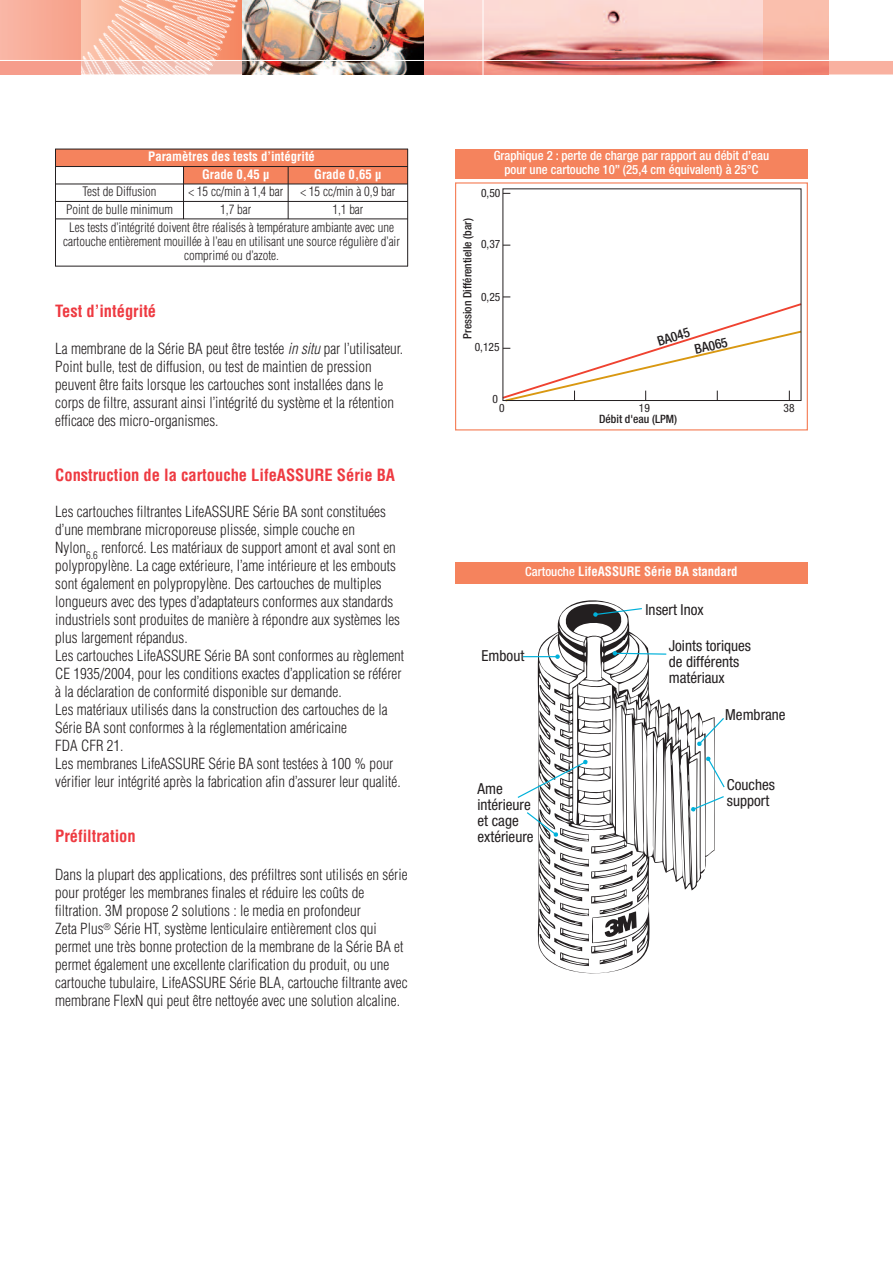
<style>
.page{position:relative;width:893px;height:1263px;background:#fff}
.page>*{position:absolute;margin:0;border:0;box-sizing:border-box;transform-origin:0 0}
.t1{font:700 condensed 16.5px "Helvetica";color:#ee3a41}
.t2{font:condensed 15.15px/16px "Helvetica Neue";color:#231f20}
.t3{font:300 condensed 15px/18px "Helvetica";color:#231f20}
.t4{font:500 condensed 13.35px "Helvetica Neue";color:#231f20}
.t5{font:300 condensed 12.75px/18.1px "Helvetica";color:#231f20}
.t6{font:500 condensed 12.75px/14.2px "Helvetica Neue";color:#fff;text-align:center}
.t7{font:700 condensed 12.75px/17.4px "Helvetica";color:#fff}
.t8{font:500 condensed 11.55px "Helvetica Neue";color:#231f20}
.t9{font:condensed 11.55px "Helvetica Neue";color:#231f20}
.s1{font-style:italic}
.s2{font-family:"Helvetica Neue";font-weight:500}
</style>
<div class="page">
<svg style="left:0;top:0;width:893px;height:75px;background:#eeb8b1"></svg>
<hr style="left:483px;top:0;width:1px;height:77px;background:#fff">
<img style="left:81px;top:0;width:166px;height:75px">
<div style="left:0;top:61px;width:81px;height:13px;background:#f69d8c"></div>
<img style="left:0;top:0;width:81px;height:60px">
<hr style="left:419px;top:0;width:1px;height:77px;background:#fff">
<img style="left:242px;top:0;width:182px;height:74px">
<hr style="left:0;top:60px;width:893px;height:1px;background:#fff">
<div style="left:55px;top:149px;width:353px;height:18px;background:#f5835d"></div>
<div style="left:184px;top:167px;width:104px;height:17px;background:#f5835d"></div>
<div style="left:288px;top:167px;width:120px;height:17px;background:#f5835d"></div>
<hr style="left:55px;top:149px;width:1px;height:117px;background:#231f20">
<hr style="left:183px;top:166px;width:1px;height:53px;background:#231f20">
<hr style="left:288px;top:166px;width:1px;height:53px;background:#231f20">
<hr style="left:407px;top:149px;width:1px;height:117px;background:#231f20">
<hr style="left:55px;top:149px;width:353px;height:1px;background:#231f20">
<hr style="left:55px;top:166px;width:353px;height:1px;background:#231f20">
<hr style="left:55px;top:184px;width:353px;height:1px;background:#231f20">
<hr style="left:55px;top:201px;width:353px;height:1px;background:#231f20">
<hr style="left:55px;top:219px;width:353px;height:1px;background:#231f20">
<hr style="left:55px;top:266px;width:353px;height:1px;background:#231f20">
<svg style="left:502px;top:297px;width:297px;height:105px"></svg>
<div style="left:503px;top:189px;width:298px;height:212px;border:1px solid #231f20"></div>
<div style="left:455px;top:182px;width:353px;height:248px;border:1px solid #f5835d"></div>
<div style="left:455px;top:149px;width:353px;height:30px;background:#f5835d"></div>
<svg style="left:537px;top:600px;width:178px;height:373px"></svg>
<hr style="left:523px;top:656px;width:35px;height:1px;background:#00b1da">
<svg style="left:555px;top:654px;width:5px;height:5px"></svg>
<svg style="left:691px;top:795px;width:33px;height:17px"></svg>
<svg style="left:613px;top:651px;width:54px;height:4px"></svg>
<svg style="left:593px;top:607px;width:50px;height:10px"></svg>
<svg style="left:697px;top:717px;width:27px;height:29px"></svg>
<svg style="left:706px;top:756px;width:19px;height:33px"></svg>
<svg style="left:517px;top:685px;width:120px;height:281px"></svg>
<div style="left:455px;top:562px;width:353px;height:21px;background:#f5835d"></div>
<p class="t7" style="left:202px;top:148px;width:114px;text-indent:-54px">Paramètres des tests d’intégrité<br>Grade 0,45 µ</p>
<p class="t7" style="left:314px;top:166px;width:69px">Grade 0,65 µ</p>
<p class="t5" style="left:82px;top:183px;width:76px">Test de Diffusion</p>
<p class="t5" style="left:188px;top:183px;width:96px">&lt; 15 cc/min à 1,4 bar</p>
<p class="t5" style="left:300px;top:183px;width:96px">&lt; 15 cc/min à 0,9 bar</p>
<p class="t5" style="left:66px;top:200px;width:108px">Point de bulle minimum</p>
<p class="t5" style="left:220px;top:200px;width:33px">1,7 bar</p>
<p class="t5" style="left:69px;top:200px;width:326px;text-indent:263px">1,1 bar<br>Les tests d’intégrité doivent être réalisés à température ambiante avec une</p>
<p class="t5" style="left:63px;top:235px;width:338px;line-height:14.2px;text-align:center">cartouche entièrement mouillée à l’eau en utilisant une source régulière d’air comprimé ou d’azote.</p>
<p class="t1" style="left:55px;top:302px;width:102px">Test d’intégrité</p>
<p class="t3" style="left:55px;top:339px;width:349px">La membrane de la Série BA peut être testée <span class="s1">in situ</span> par l’utilisateur.<br>Point bulle, test de diffusion, ou test de maintien de pression peuvent être faits lorsque les cartouches sont installées dans le corps de filtre, assurant ainsi l’intégrité du système et la rétention efficace des micro-organismes.</p>
<p class="t1" style="left:55px;top:465px;width:341px">Construction de la cartouche LifeASSURE Série BA</p>
<p class="t3" style="left:55px;top:503px;width:351px">Les cartouches filtrantes LifeASSURE Série BA sont constituées d’une membrane microporeuse plissée, simple couche en<br>Nylon<sub>6.6</sub> renforcé. Les matériaux de support amont et aval sont en polypropylène. La cage extérieure, I’ame intérieure et les embouts sont également en polypropylène. Des cartouches de multiples longueurs avec des types d’adaptateurs conformes aux standards industriels sont produites de manière à répondre aux systèmes les plus largement répandus.<br>Les cartouches LifeASSURE Série BA sont conformes au règlement CE 1935/2004, pour les conditions exactes d’application se référer à la déclaration de conformité disponible sur demande.<br>Les matériaux utilisés dans la construction des cartouches de la Série BA sont conformes à la réglementation américaine<br>FDA CFR 21.<br>Les membranes LifeASSURE Série BA sont testées à 100 % pour vérifier leur intégrité après la fabrication afin d’assurer leur qualité.</p>
<p class="t1" style="left:55px;top:827px;width:82px">Préfiltration</p>
<p class="t3" style="left:55px;top:866px;width:354px">Dans la plupart des applications, des préfiltres sont utilisés en série pour protéger les membranes finales et réduire les coûts de filtration. 3M propose 2 solutions : le media en profondeur<br>Zeta Plus<sup>®</sup> Série HT, système lenticulaire entièrement clos qui permet une très bonne protection de la membrane de la Série BA et permet également une excellente clarification du produit, ou une cartouche tubulaire, LifeASSURE Série BLA, cartouche filtrante avec membrane FlexN qui peut être nettoyée avec une solution alcaline.</p>
<p class="t6" style="left:494px;top:149px;width:277px">Graphique 2 : perte de charge par rapport au débit d’eau pour une cartouche 10” (25,4 cm équivalent) à 25°C</p>
<p class="t9" style="left:481px;top:189px;width:21px">0,50</p>
<p class="t8" style="left:463px;top:339px;width:122px;rotate:-90deg">Pression Différentielle (bar)</p>
<p class="t9" style="left:481px;top:240px;width:21px">0,37</p>
<p class="t9" style="left:481px;top:292px;width:21px">0,25</p>
<p class="t9" style="left:475px;top:343px;width:26px">0,125</p>
<p class="t4" style="left:656px;top:337px;width:35px;rotate:-17deg">BA045</p>
<p class="t4" style="left:694px;top:344px;width:35px;rotate:-13deg">BA065</p>
<p class="t9" style="left:492px;top:395px;width:7px">0</p>
<p class="t9" style="left:499px;top:404px;width:7px">0</p>
<p class="t9" style="left:639px;top:404px;width:13px">19</p>
<p class="t9" style="left:783px;top:404px;width:13px">38</p>
<p class="t8" style="left:599px;top:414px;width:80px">Débit d'eau (LPM)</p>
<p class="t7" style="left:525px;top:563px;width:214px"><span class="s2">Cartouche</span> LifeASSURE Série BA standard</p>
<p class="t2" style="left:482px;top:648px;width:44px">Embout</p>
<p class="t2" style="left:477px;top:781px;width:58px">Ame intérieure et cage extérieure</p>
<p class="t2" style="left:645px;top:603px;width:60px">Insert Inox</p>
<p class="t2" style="left:669px;top:639px;width:84px">Joints toriques de différents matériaux</p>
<p class="t2" style="left:725px;top:707px;width:62px">Membrane</p>
<p class="t2" style="left:727px;top:777px;width:50px">Couches support</p>
</div>
